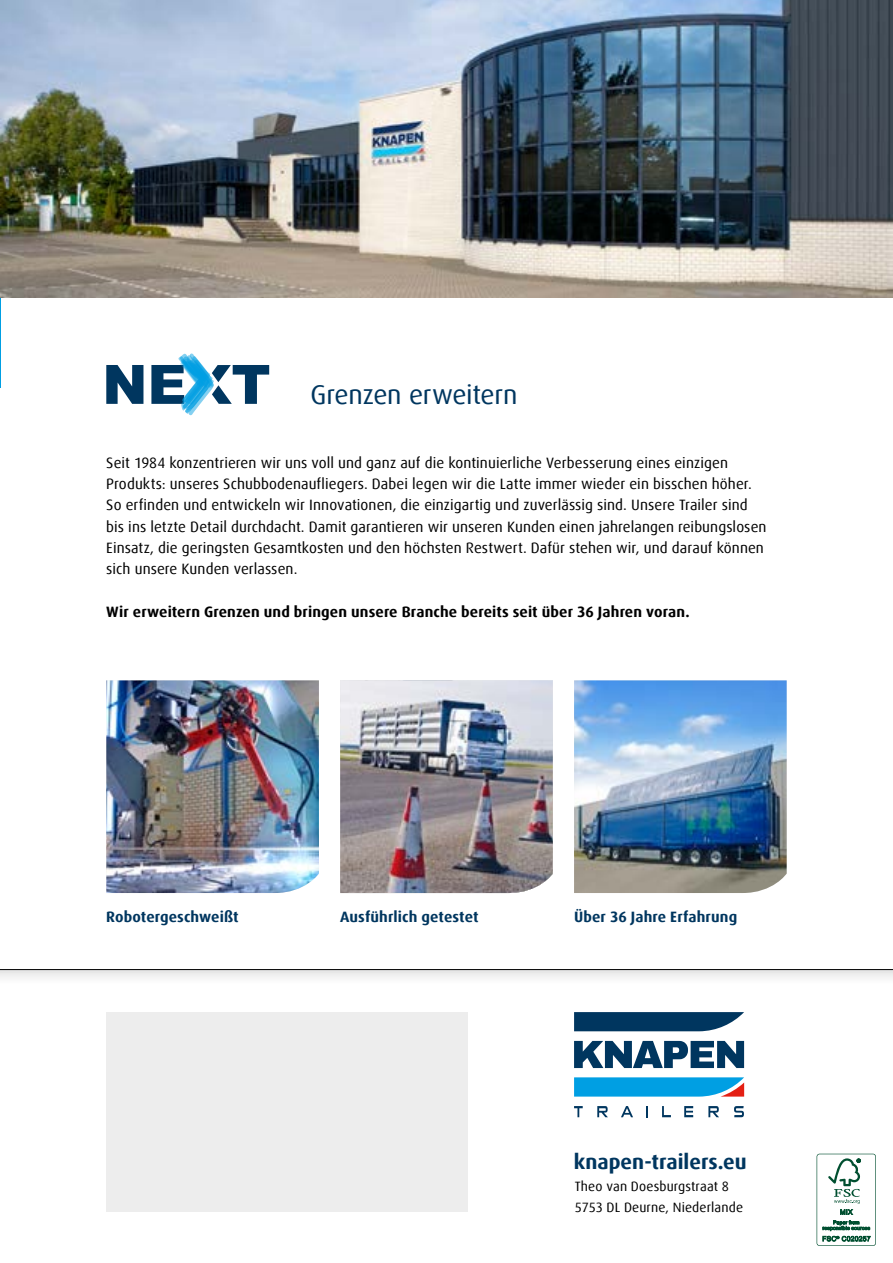
<style>
.page{position:relative;width:893px;height:1263px;background:#fff}
.page>*{position:absolute;margin:0;border:0;box-sizing:border-box;transform-origin:0 0}
.t1{font:27px "Dax Offc Pro";letter-spacing:-.01em;color:#00365f}
.t2{font:700 20.85px "Dax Offc Pro";color:#00365f}
.t3{font:15px/21.3px "Dax Offc Pro";letter-spacing:.005em;color:#000}
.t4{font:700 15px "Dax Offc Pro";letter-spacing:.01em;color:#000}
.t5{font:700 15px "Dax Offc Pro";letter-spacing:.005em;color:#00365f}
.t6{font:13.5px/21.3px "Dax Offc Pro";letter-spacing:.01em;color:#000}
</style>
<div class="page">
<img style="left:0;top:298px;width:1px;height:37px">
<img style="left:0;top:0;width:892px;height:298px">
<img style="left:892px;top:0;width:1px;height:298px">
<svg style="left:574px;top:1012px;width:170px;height:19px;background:#15476c"></svg>
<svg style="left:574px;top:1077px;width:170px;height:19px;background:#179fdc"></svg>
<svg style="left:574px;top:1041px;width:170px;height:27px"></svg>
<svg style="left:574px;top:1106px;width:9px;height:11px"></svg>
<svg style="left:621px;top:1106px;width:12px;height:11px"></svg>
<svg style="left:646px;top:1106px;width:2px;height:11px"></svg>
<svg style="left:662px;top:1106px;width:9px;height:11px"></svg>
<svg style="left:684px;top:1106px;width:9px;height:11px"></svg>
<svg style="left:708px;top:1106px;width:11px;height:11px"></svg>
<svg style="left:734px;top:1106px;width:10px;height:11px"></svg>
<svg style="left:597px;top:1106px;width:11px;height:11px"></svg>
<img style="left:106px;top:680px;width:213px;height:213px">
<img style="left:574px;top:680px;width:213px;height:213px">
<svg style="left:0;top:970px;width:893px;height:8px"></svg>
<hr style="left:0;top:969px;width:893px;height:1px;background:#000">
<svg style="left:106px;top:365px;width:37px;height:39px"></svg>
<svg style="left:151px;top:354px;width:118px;height:61px"></svg>
<div style="left:106px;top:1012px;width:362px;height:200px;background:#ededed"></div>
<svg style="left:817px;top:1154px;width:59px;height:92px"></svg>
<img style="left:340px;top:680px;width:213px;height:213px">
<h1 class="t1" style="left:310px;top:377px;width:209px">Grenzen erweitern</h1>
<p class="t3" style="left:106px;top:452px;width:662px">Seit 1984 konzentrieren wir uns voll und ganz auf die kontinuierliche Verbesserung eines einzigen Produkts: unseres Schubbodenaufliegers. Dabei legen wir die Latte immer wieder ein bisschen höher.<br>So erfinden und entwickeln wir Innovationen, die einzigartig und zuverlässig sind. Unsere Trailer sind bis ins letzte Detail durchdacht. Damit garantieren wir unseren Kunden einen jahrelangen reibungslosen Einsatz, die geringsten Gesamtkosten und den höchsten Restwert. Dafür stehen wir, und darauf können sich unsere Kunden verlassen.</p>
<p class="t4" style="left:106px;top:602px;width:585px">Wir erweitern Grenzen und bringen unsere Branche bereits seit über 36 Jahren voran.</p>
<p class="t5" style="left:106px;top:907px;width:134px">Robotergeschweißt</p>
<p class="t5" style="left:340px;top:907px;width:140px">Ausführlich getestet</p>
<p class="t5" style="left:574px;top:907px;width:165px">Über 36 Jahre Erfahrung</p>
<h2 class="t2" style="left:574px;top:1149px;width:174px">knapen-trailers.eu</h2>
<p class="t6" style="left:575px;top:1175px;width:170px">Theo van Doesburgstraat 8<br>5753 DL Deurne, Niederlande</p>
</div>
